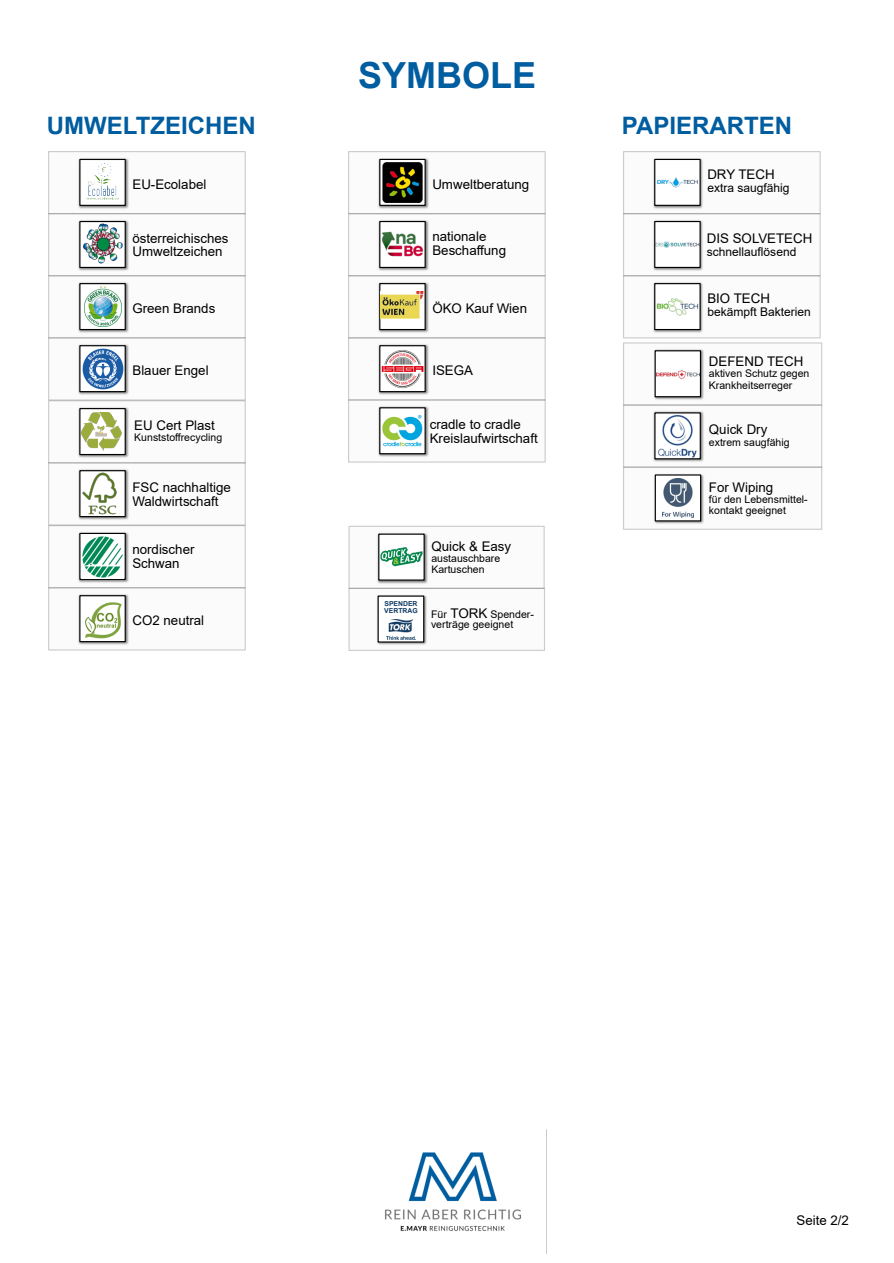
<style>
.page{position:relative;width:894px;height:1263px;background:#fff}
.page>*{position:absolute;margin:0;border:0;box-sizing:border-box;transform-origin:0 0}
.t1{font:700 36px "Arial";color:#005da0}
.t2{font:700 24px "Arial";color:#005da0}
.t3{font:13.35px/13.8px "Arial";color:#000}
.t4{font:12px "Arial";color:#000}
.t5{font:10.5px/10.8px "Arial";color:#000}
.t6{font:700 6.75px/7.1px "Arial";color:#0f3a63}
.s1{font-size:13.35px}
</style>
<div class="page">
<img style="left:385px;top:1129px;width:162px;height:124px">
<div style="left:622px;top:151px;width:198px;height:63px;background:#fbfbfb"></div>
<img style="left:653px;top:158px;width:50px;height:51px">
<div style="left:654px;top:159px;width:46px;height:47px;background:#fff;border:1px solid #000"></div>
<img style="left:654px;top:172px;width:45px;height:19px">
<div style="left:622px;top:213px;width:198px;height:63px;background:#fbfbfb"></div>
<img style="left:653px;top:220px;width:50px;height:51px">
<div style="left:654px;top:221px;width:46px;height:47px;background:#fff;border:1px solid #000"></div>
<img style="left:654px;top:235px;width:45px;height:19px">
<div style="left:622px;top:275px;width:198px;height:63px;background:#fbfbfb"></div>
<img style="left:653px;top:282px;width:50px;height:51px">
<div style="left:654px;top:283px;width:46px;height:47px;background:#fff;border:1px solid #000"></div>
<img style="left:653px;top:297px;width:48px;height:20px">
<div style="left:48px;top:151px;width:198px;height:63px;background:#fbfbfb"></div>
<img style="left:78px;top:158px;width:51px;height:51px">
<svg style="left:79px;top:159px;width:47px;height:47px"></svg>
<div style="left:48px;top:213px;width:198px;height:63px;background:#fbfbfb"></div>
<img style="left:78px;top:220px;width:51px;height:51px">
<div style="left:79px;top:221px;width:47px;height:47px;background:#fff;border:1px solid #000"></div>
<div style="left:48px;top:275px;width:198px;height:63px;background:#fbfbfb"></div>
<img style="left:78px;top:282px;width:51px;height:51px">
<div style="left:79px;top:283px;width:47px;height:47px;background:#fff;border:1px solid #000"></div>
<img style="left:84px;top:287px;width:37px;height:39px">
<div style="left:348px;top:151px;width:197px;height:63px;background:#fbfbfb"></div>
<img style="left:378px;top:158px;width:51px;height:51px">
<div style="left:379px;top:159px;width:46px;height:47px;background:linear-gradient(to right,#fff,#fff);border:1px solid #000"></div>
<img style="left:382px;top:163px;width:40px;height:40px">
<div style="left:348px;top:213px;width:197px;height:63px;background:#fbfbfb"></div>
<img style="left:378px;top:220px;width:51px;height:51px">
<div style="left:379px;top:221px;width:46px;height:47px;background:#000"></div>
<img style="left:379px;top:222px;width:46px;height:45px">
<div style="left:48px;top:337px;width:198px;height:64px;background:#fbfbfb"></div>
<img style="left:78px;top:344px;width:51px;height:51px">
<div style="left:79px;top:345px;width:47px;height:47px;background:#fff;border:1px solid #000"></div>
<img style="left:82px;top:348px;width:41px;height:41px">
<div style="left:48px;top:587px;width:198px;height:63px;background:#fbfbfb"></div>
<img style="left:78px;top:594px;width:51px;height:51px">
<div style="left:79px;top:595px;width:47px;height:47px;background:#fff;border:1px solid #000"></div>
<img style="left:85px;top:602px;width:36px;height:36px">
<div style="left:48px;top:462px;width:198px;height:63px;background:#fbfbfb"></div>
<img style="left:78px;top:469px;width:51px;height:51px">
<svg style="left:79px;top:470px;width:47px;height:47px"></svg>
<img style="left:80px;top:471px;width:44px;height:45px">
<div style="left:48px;top:525px;width:198px;height:63px;background:#fbfbfb"></div>
<img style="left:78px;top:532px;width:51px;height:51px">
<div style="left:79px;top:533px;width:47px;height:47px;background:#fff;border:1px solid #000"></div>
<img style="left:82px;top:536px;width:41px;height:42px">
<div style="left:348px;top:337px;width:197px;height:64px;background:#fbfbfb"></div>
<img style="left:378px;top:344px;width:51px;height:51px">
<div style="left:379px;top:345px;width:46px;height:47px;background:#fff;border:1px solid #000"></div>
<img style="left:381px;top:350px;width:42px;height:39px">
<div style="left:348px;top:399px;width:197px;height:64px;background:#fbfbfb"></div>
<img style="left:378px;top:406px;width:51px;height:51px">
<div style="left:379px;top:407px;width:46px;height:47px;background:#fff;border:1px solid #000"></div>
<img style="left:382px;top:415px;width:40px;height:32px">
<div style="left:48px;top:400px;width:198px;height:63px;background:#fbfbfb"></div>
<img style="left:78px;top:407px;width:51px;height:51px">
<div style="left:79px;top:408px;width:47px;height:47px;background:#fff;border:1px solid #000"></div>
<div style="left:348px;top:275px;width:197px;height:63px;background:#fbfbfb"></div>
<img style="left:378px;top:282px;width:51px;height:51px">
<div style="left:379px;top:283px;width:46px;height:47px;background:#fff;border:1px solid #000"></div>
<img style="left:380px;top:291px;width:43px;height:27px">
<img style="left:81px;top:158px;width:43px;height:48px">
<img style="left:83px;top:224px;width:40px;height:40px">
<div style="left:622px;top:342px;width:200px;height:64px;background:#fbfbfb"></div>
<img style="left:654px;top:349px;width:50px;height:51px">
<div style="left:654px;top:350px;width:46px;height:47px;background:#fff;border:1px solid #000"></div>
<img style="left:656px;top:365px;width:43px;height:19px">
<div style="left:622px;top:404px;width:200px;height:64px;background:#ebebeb;opacity:.2"></div>
<img style="left:653px;top:411px;width:50px;height:51px">
<div style="left:654px;top:412px;width:46px;height:47px;background:linear-gradient(to bottom,#fff,#fff)"></div>
<img style="left:656px;top:414px;width:41px;height:44px">
<div style="left:622px;top:467px;width:200px;height:63px;background:#fbfbfb"></div>
<img style="left:654px;top:474px;width:50px;height:50px">
<div style="left:654px;top:474px;width:47px;height:47px;background:#fff;border:1px solid #000"></div>
<img style="left:662px;top:478px;width:31px;height:40px">
<div style="left:348px;top:526px;width:196px;height:63px;background:#fbfbfb"></div>
<img style="left:377px;top:533px;width:51px;height:51px">
<div style="left:378px;top:534px;width:46px;height:47px;background:#fff;border:1px solid #000"></div>
<img style="left:380px;top:547px;width:42px;height:19px">
<div style="left:348px;top:588px;width:197px;height:63px;background:#fbfbfb"></div>
<img style="left:377px;top:595px;width:50px;height:50px">
<div style="left:377px;top:595px;width:47px;height:48px;background:#fff"></div>
<img style="left:386px;top:619px;width:29px;height:20px">
<img style="left:81px;top:412px;width:40px;height:38px">
<h1 class="t1" style="left:358px;top:62px;width:179px">SYMBOLE</h1>
<h2 class="t2" style="left:47px;top:117px;width:210px">UMWELTZEICHEN</h2>
<h2 class="t2" style="left:621px;top:117px;width:172px">PAPIERARTEN</h2>
<p class="t3" style="left:132px;top:178px;width:75px">EU-Ecolabel</p>
<p class="t3" style="left:132px;top:232px;width:98px">österreichisches<br>Umweltzeichen</p>
<p class="t3" style="left:132px;top:302px;width:84px">Green Brands</p>
<p class="t3" style="left:432px;top:178px;width:98px">Umweltberatung</p>
<p class="t3" style="left:432px;top:231px;width:75px">nationale<br>Beschaffung</p>
<p class="t3" style="left:432px;top:302px;width:96px">ÖKO Kauf Wien</p>
<p class="t3" style="left:707px;top:169px;width:69px">DRY TECH</p>
<p class="t4" style="left:707px;top:183px;width:84px">extra saugfähig</p>
<p class="t3" style="left:706px;top:233px;width:107px">DIS SOLVETECH</p>
<p class="t4" style="left:706px;top:247px;width:91px">schnellauflösend</p>
<p class="t3" style="left:707px;top:293px;width:64px">BIO TECH</p>
<p class="t4" style="left:707px;top:307px;width:105px">bekämpft Bakterien</p>
<p class="t3" style="left:132px;top:365px;width:78px">Blauer Engel</p>
<p class="t3" style="left:134px;top:420px;width:82px">EU Cert Plast</p>
<p class="t5" style="left:134px;top:433px;width:89px">Kunststoffrecycling</p>
<p class="t3" style="left:132px;top:481px;width:100px">FSC nachhaltige<br>Waldwirtschaft</p>
<p class="t3" style="left:132px;top:544px;width:64px">nordischer<br>Schwan</p>
<p class="t3" style="left:132px;top:615px;width:73px">CO2 neutral</p>
<p class="t3" style="left:432px;top:365px;width:42px">ISEGA</p>
<p class="t3" style="left:429px;top:418px;width:109px">cradle to cradle<br>Kreislaufwirtschaft</p>
<p class="t6" style="left:384px;top:601px;width:35px">SPENDER<br>VERTRAG</p>
<p class="t3" style="left:431px;top:541px;width:81px">Quick &amp; Easy</p>
<p class="t5" style="left:431px;top:554px;width:70px">austauschbare<br>Kartuschen</p>
<p class="t5" style="left:431px;top:609px;width:104px">Für <span class="s1">TORK</span> Spender&shy;verträge geeignet</p>
<p class="t3" style="left:708px;top:356px;width:96px">DEFEND TECH</p>
<p class="t5" style="left:708px;top:368px;width:102px;line-height:12.5px">aktiven Schutz gegen<br>Krankheitserreger</p>
<p class="t3" style="left:708px;top:423px;width:60px">Quick Dry</p>
<p class="t5" style="left:708px;top:438px;width:82px">extrem saugfähig</p>
<p class="t3" style="left:708px;top:482px;width:66px">For Wiping</p>
<p class="t5" style="left:708px;top:495px;width:100px">für den Lebensmittel&shy;kontakt geeignet</p>
<p class="t3" style="left:796px;top:1214px;width:54px">Seite 2/2</p>
</div>
